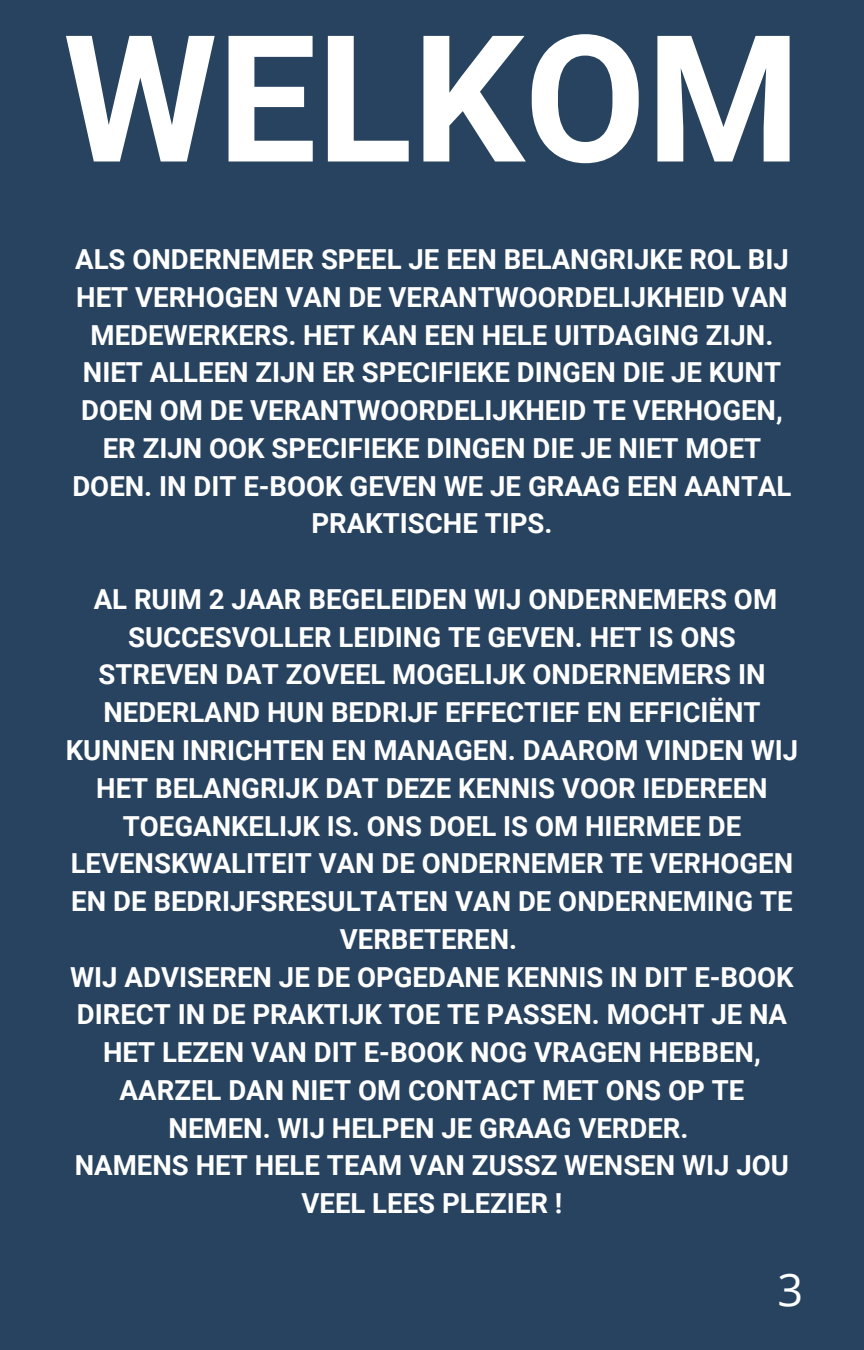
<style>
.page{position:relative;width:864px;height:1350px;background:#28435f}
.page>*{position:absolute;margin:0;border:0;box-sizing:border-box;transform-origin:0 0}
.t1{font:700 176.62px "Roboto";color:#fff}
.t2{font:45px "Open Sans";color:#fff}
.t3{font:700 27.68px/37.8px "Roboto";color:#fff;text-align:center}
</style>
<div class="page">
<h1 class="t1" style="left:63px;top:-2px;width:739px">WELKOM</h1>
<p class="t3" style="left:72px;top:241px;width:721px">ALS ONDERNEMER SPEEL JE EEN BELANGRIJKE ROL BIJ HET VERHOGEN VAN DE VERANTWOORDELIJKHEID VAN MEDEWERKERS. HET KAN EEN HELE UITDAGING ZIJN.<br>NIET ALLEEN ZIJN ER SPECIFIEKE DINGEN DIE JE KUNT DOEN OM DE VERANTWOORDELIJKHEID TE VERHOGEN, ER ZIJN OOK SPECIFIEKE DINGEN DIE JE NIET MOET DOEN. IN DIT E-BOOK GEVEN WE JE GRAAG EEN AANTAL PRAKTISCHE TIPS.</p>
<p class="t3" style="left:66px;top:581px;width:734px">AL RUIM 2 JAAR BEGELEIDEN WIJ ONDERNEMERS OM SUCCESVOLLER LEIDING TE GEVEN. HET IS ONS STREVEN DAT ZOVEEL MOGELIJK ONDERNEMERS IN NEDERLAND HUN BEDRIJF EFFECTIEF EN EFFICIËNT KUNNEN INRICHTEN EN MANAGEN. DAAROM VINDEN WIJ HET BELANGRIJK DAT DEZE KENNIS VOOR IEDEREEN TOEGANKELIJK IS. ONS DOEL IS OM HIERMEE DE LEVENSKWALITEIT VAN DE ONDERNEMER TE VERHOGEN EN DE BEDRIJFSRESULTATEN VAN DE ONDERNEMING TE VERBETEREN.</p>
<p class="t3" style="left:70px;top:958px;width:725px">WIJ ADVISEREN JE DE OPGEDANE KENNIS IN DIT E-BOOK DIRECT IN DE PRAKTIJK TOE TE PASSEN. MOCHT JE NA HET LEZEN VAN DIT E-BOOK NOG VRAGEN HEBBEN, AARZEL DAN NIET OM CONTACT MET ONS OP TE NEMEN. WIJ HELPEN JE GRAAG VERDER.</p>
<p class="t3" style="left:75px;top:1147px;width:716px">NAMENS HET HELE TEAM VAN ZUSSZ WENSEN WIJ JOU<br>VEEL LEES PLEZIER !</p>
<h2 class="t2" style="left:778px;top:1258px;width:27px">3</h2>
</div>
